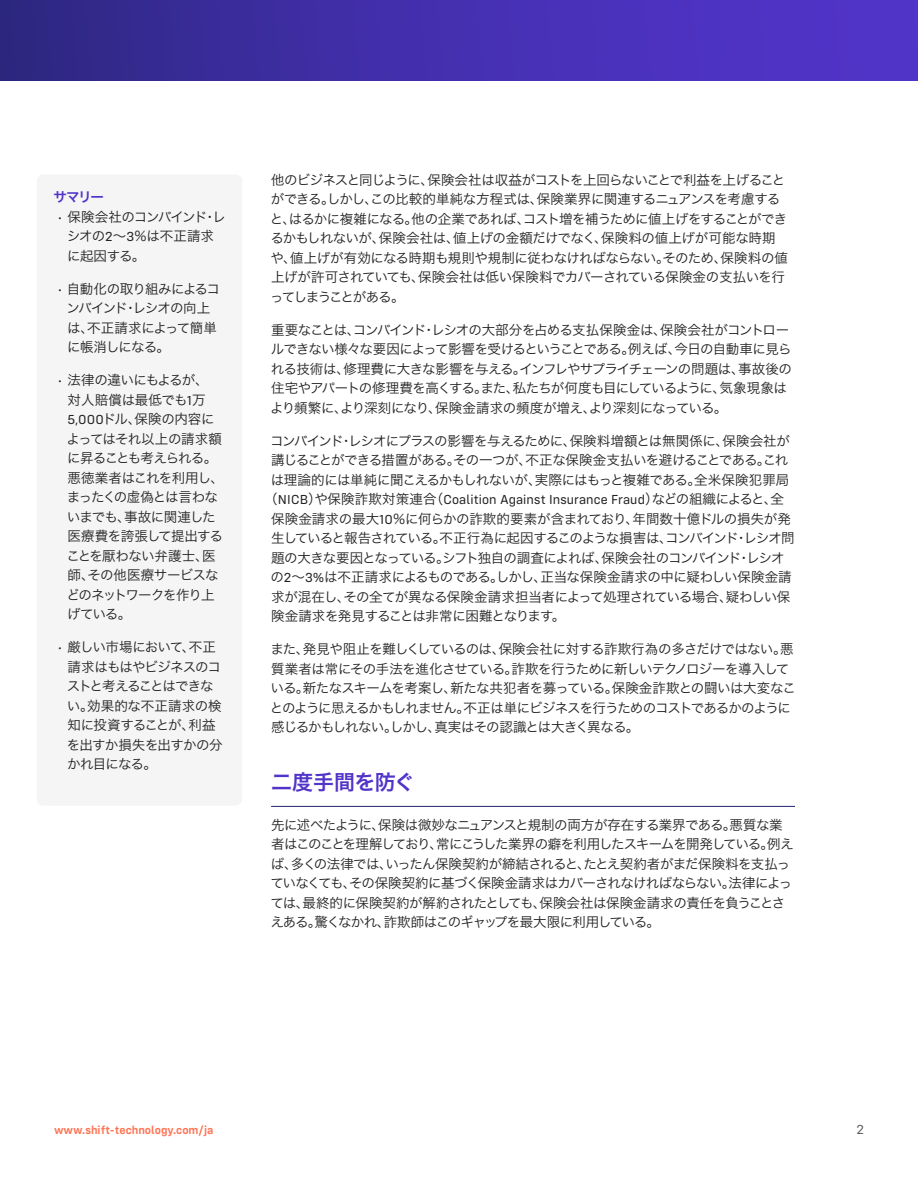
<style>
.page{position:relative;width:918px;height:1188px;background:#fff}
.page>*{position:absolute;margin:0;border:0;box-sizing:border-box;transform-origin:0 0}
.SH_Med_Subhead_Violet{font:21px "Hira Kaku Pro N W6";letter-spacing:-.015em;color:#5134c9}
.B_Body_Copy{font:13.5px/19.5px "Hira Kaku Pro N W3";letter-spacing:-.045em;color:#212121}
.B_Body_Copy-2{font:13.5px "Config Rounded";letter-spacing:.01em;color:#212121}
.B_Body_Copy-3{font:13.5px/19.5px "Hira Kaku Pro N W3";letter-spacing:-.065em;color:#212121}
.B_Body_Copy-4{font:13.5px "Hira Kaku Pro N W3";letter-spacing:-.075em;color:#212121}
.B_Body_Copy-5{font:13.5px "Hira Kaku Pro N W3";letter-spacing:-.08em;color:#212121}
.B_Body_Copy-6{font:13.5px "Hira Kaku Pro N W3";letter-spacing:-.02em;color:#212121}
.B_Body_Copy-7{font:13.5px "Hira Kaku Pro N W3";letter-spacing:-.015em;color:#212121}
.B_Body_Copy-8{font:13.5px "Hira Kaku Pro N W6";color:#5134c9}
.t1{font:13.5px "Config Rounded";color:#616161}
.t2{font:600 12px "Config Rounded";color:#ff7353}
.s1{font-family:"Config Rounded"}
.s2{font-family:"Hira Kaku Pro N W3"}
</style>
<div class="page">
<div style="left:0;top:0;width:918px;height:81px;background:linear-gradient(to right,#302886,#5536d2)"></div>
<hr style="left:271px;top:806px;width:524px;height:1px;background:#24246e">
<div style="left:37px;top:174px;width:205px;height:632px;background:#f5f5f5;border-radius:7px"></div>
<p class="B_Body_Copy-8" style="left:54px;top:185px;width:52px">サマリー</p>
<p class="B_Body_Copy" style="left:67px;top:206px;width:161px;text-indent:-10px">• 保険会社のコンバインド・レシオの<span class="s1">2</span>～<span class="s1">3</span>％は不正請求に起因する。</p>
<p class="B_Body_Copy-3" style="left:67px;top:278px;width:155px;text-indent:-10px">• 自動化の取り組みによるコンバインド・レシオの向上は、不正請求によって簡単に帳消しになる。</p>
<p class="B_Body_Copy" style="left:66px;top:370px;width:159px;text-indent:-10px">• 法律の違いにもよるが、対人賠償は最低でも<span class="s1">1</span>万<br><span class="s1">5,000</span>ドル、保険の内容によってはそれ以上の請求額に昇ることも考えられる。悪徳業者はこれを利用し、まったくの虚偽とは言わないまでも、事故に関連した医療費を誇張して提出することを厭わない弁護士、医師、その他医療サービスなどのネットワークを作り上げている。</p>
<p class="B_Body_Copy" style="left:67px;top:637px;width:157px;text-indent:-10px">• 厳しい市場において、不正請求はもはやビジネスのコストと考えることはできない。効果的な不正請求の検知に投資することが、利益を出すか損失を出すかの分かれ目になる。</p>
<p class="B_Body_Copy" style="left:270px;top:169px;width:519px">他のビジネスと同じように、保険会社は収益がコストを上回らないことで利益を上げることができる。しかし、この比較的単純な方程式は、保険業界に関連するニュアンスを考慮すると、はるかに複雑になる。他の企業であれば、コスト増を補うために値上げをすることができるかもしれないが、保険会社は、値上げの金額だけでなく、保険料の値上げが可能な時期や、値上げが有効になる時期も規則や規制に従わなければならない。そのため、保険料の値上げが許可されていても、保険会社は低い保険料でカバーされている保険金の支払いを行ってしまうことがある。</p>
<p class="B_Body_Copy" style="left:270px;top:319px;width:523px">重要なことは、コンバインド・レシオの大部分を占める支払保険金は、保険会社がコントロールできない様々な要因によって影響を受けるということである。例えば、今日の自動車に見られる技術は、修理費に大きな影響を与える。インフレやサプライチェーンの問題は、事故後の住宅やアパートの修理費を高くする。また、私たちが何度も目にしているように、気象現象はより頻繁に、より深刻になり、保険金請求の頻度が増え、より深刻になっている。</p>
<p class="B_Body_Copy" style="left:270px;top:430px;width:521px">コンバインド・レシオにプラスの影響を与えるために、保険料増額とは無関係に、保険会社が</p>
<p class="B_Body_Copy" style="left:271px;top:449px;width:519px">講じることができる措置がある。その一つが、不正な保険金支払いを避けることである。これ</p>
<p class="B_Body_Copy" style="left:271px;top:469px;width:520px">は理論的には単純に聞こえるかもしれないが、実際にはもっと複雑である。全米保険犯罪局</p>
<p class="B_Body_Copy-2" style="left:264px;top:492px;width:521px"><span class="s2">（</span>NICB<span class="s2">）や保険詐欺対策連合（</span>Coalition Against Insurance Fraud<span class="s2">）などの組織によると、全</span></p>
<p class="B_Body_Copy-7" style="left:271px;top:507px;width:521px">保険金請求の最大<span class="s1">10</span>％に何らかの詐欺的要素が含まれており、年間数十億ドルの損失が発</p>
<p class="B_Body_Copy-4" style="left:271px;top:526px;width:525px">生していると報告されている。不正行為に起因するこのような損害は、コンバインド・レシオ問</p>
<p class="B_Body_Copy-5" style="left:271px;top:546px;width:515px">題の大きな要因となっている。シフト独自の調査によれば、保険会社のコンバインド・レシオ</p>
<p class="B_Body_Copy-6" style="left:271px;top:565px;width:523px">の<span class="s1">2</span>～<span class="s1">3%</span>は不正請求によるものである。しかし、正当な保険金請求の中に疑わしい保険金請</p>
<p class="B_Body_Copy" style="left:271px;top:586px;width:521px">求が混在し、その全てが異なる保険金請求担当者によって処理されている場合、疑わしい保</p>
<p class="B_Body_Copy" style="left:271px;top:605px;width:296px">険金請求を発見することは非常に困難となります。</p>
<p class="B_Body_Copy" style="left:270px;top:638px;width:527px">また、発見や阻止を難しくしているのは、保険会社に対する詐欺行為の多さだけではない。悪質業者は常にその手法を進化させている。詐欺を行うために新しいテクノロジーを導入している。新たなスキームを考案し、新たな共犯者を募っている。保険金詐欺との闘いは大変なことのように思えるかもしれません。不正は単にビジネスを行うためのコストであるかのように感じるかもしれない。しかし、真実はその認識とは大きく異なる。</p>
<p class="SH_Med_Subhead_Violet" style="left:271px;top:763px;width:145px">二度手間を防ぐ</p>
<p class="B_Body_Copy" style="left:270px;top:814px;width:525px">先に述べたように、保険は微妙なニュアンスと規制の両方が存在する業界である。悪質な業者はこのことを理解しており、常にこうした業界の癖を利用したスキームを開発している。例えば、多くの法律では、いったん保険契約が締結されると、たとえ契約者がまだ保険料を支払っていなくても、その保険契約に基づく保険金請求はカバーされなければならない。法律によっては、最終的に保険契約が解約されたとしても、保険会社は保険金請求の責任を負うことさえある。驚くなかれ、詐欺師はこのギャップを最大限に利用している。</p>
<p class="t2" style="left:54px;top:1123px;width:161px">www.shift-technology.com/ja</p>
<p class="t1" style="left:856px;top:1121px;width:9px">2</p>
</div>
